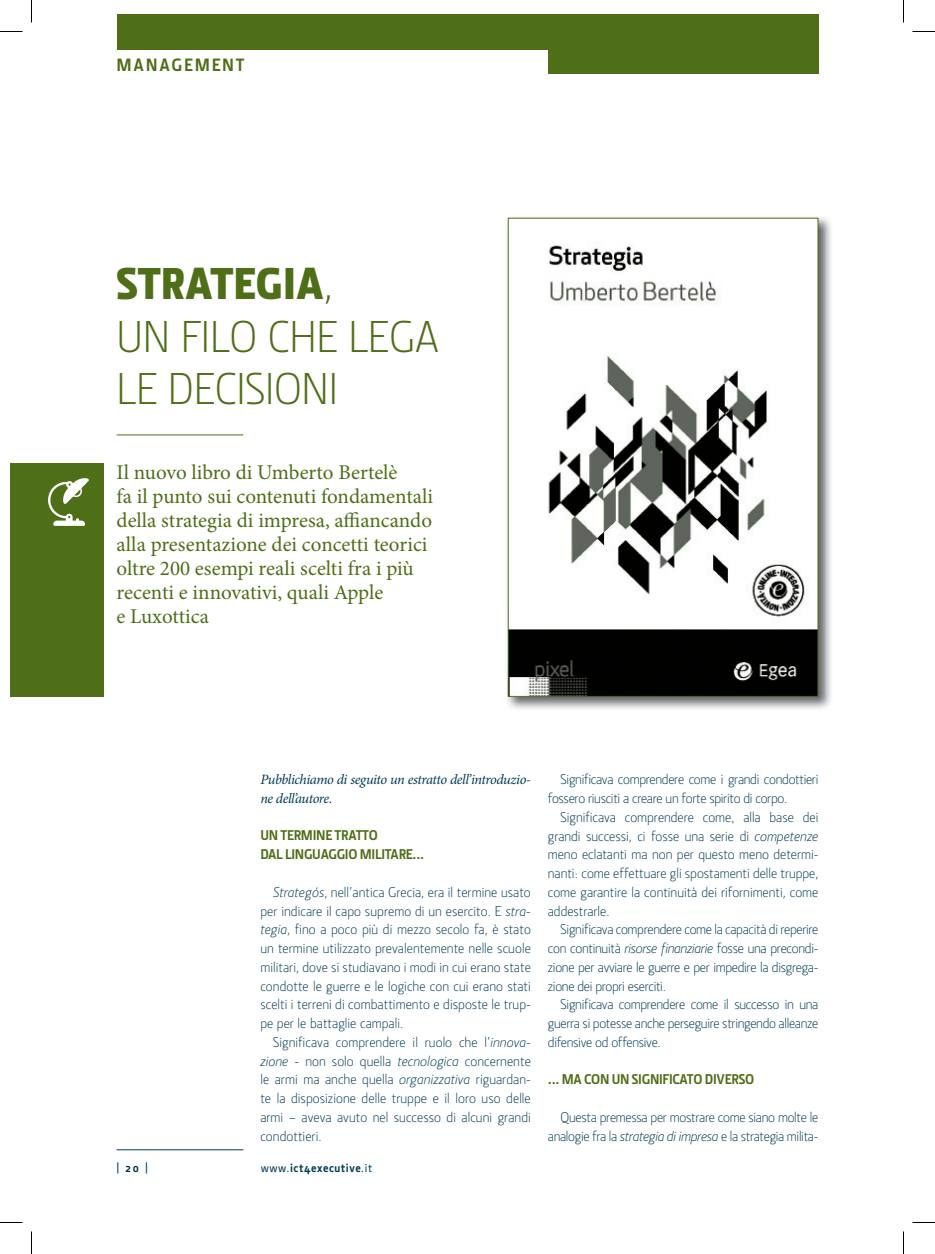
<style>
.page{position:relative;width:935px;height:1254px;background:#fff}
.page>*{position:absolute;margin:0;border:0;box-sizing:border-box;transform-origin:0 0}
.t1{font:300 45px/52.5px "Section";letter-spacing:-.005em;color:#4e6e17}
.t2{font:21px/24px "Minion Pro";color:#4e6e17}
.t3{font:700 18px "Section";letter-spacing:.1em;color:#4e6e17}
.t4{font:300 14.25px/18.8px "Section";letter-spacing:-.02em;color:#003b57;text-align:justify}
.t5{font:700 14.25px/18.8px "Section";letter-spacing:-.02em;color:#4e6e17}
.t6{font:italic 14.25px/18.8px "Minion Pro";letter-spacing:-.03em;color:#003b57}
.t7{font:700 12px "Section";letter-spacing:.045em;color:#003b57}
.s1{font-weight:900}
.s2{font-style:italic}
.s3{font-weight:500}
</style>
<div class="page">
<div style="left:117px;top:14px;width:701px;height:60px;background:#4e6e17"></div>
<div style="left:104px;top:51px;width:444px;height:39px;background:#fff"></div>
<hr style="left:117px;top:1149px;width:126px;height:1px;background:#003b57">
<div style="left:10px;top:463px;width:94px;height:234px;background:#4e6e17"></div>
<hr style="left:117px;top:434px;width:126px;height:1px;background:#4e6e17">
<img style="left:48px;top:478px;width:41px;height:48px">
<img style="left:507px;top:217px;width:324px;height:492px">
<img style="left:510px;top:220px;width:306px;height:475px">
<svg style="left:0;top:31px;width:22px;height:1px"></svg>
<svg style="left:912px;top:31px;width:23px;height:1px"></svg>
<svg style="left:0;top:1222px;width:22px;height:1px"></svg>
<svg style="left:912px;top:1222px;width:23px;height:1px"></svg>
<svg style="left:31px;top:0;width:1px;height:23px"></svg>
<svg style="left:31px;top:1231px;width:1px;height:23px"></svg>
<svg style="left:903px;top:0;width:1px;height:23px"></svg>
<svg style="left:903px;top:1231px;width:1px;height:23px"></svg>
<p class="t3" style="left:117px;top:54px;width:129px">MANAGEMENT</p>
<h1 class="t1" style="left:117px;top:258px;width:324px"><span class="s1">STRATEGIA</span>,<br>un filo che lega le deciSioni</h1>
<p class="t2" style="left:117px;top:460px;width:318px">Il nuovo libro di Umberto Bertelè<br>fa il punto sui contenuti fondamentali della strategia di impresa, affiancando alla presentazione dei concetti teorici oltre 200 esempi reali scelti fra i più recenti e innovativi, quali Apple<br>e Luxottica</p>
<p class="t6" style="left:260px;top:770px;width:272px">Pubblichiamo di seguito un estratto dell’introduzio&shy;ne dell’autore.</p>
<p class="t5" style="left:260px;top:826px;width:165px">UN TERMINE TRATTO<br>DAL LINGUAGGIO MILITARE...</p>
<p class="t4" style="left:260px;top:882px;width:272px;text-indent:13px"><span class="s2">Strategós</span>, nell’antica grecia, era il termine usato per indicare il capo supremo di un esercito. e <span class="s2">stra&shy;tegia</span>, fino a poco più di mezzo secolo fa, è stato un termine utilizzato prevalentemente nelle scuole militari, dove si studiavano i modi in cui erano state condotte le guerre e le logiche con cui erano stati scelti i terreni di combattimento e disposte le trup&shy;pe per le battaglie campali.</p>
<p class="t4" style="left:260px;top:1032px;width:272px;text-indent:13px">Significava comprendere il ruolo che l’<span class="s2">innova&shy;zione</span> - non solo quella <span class="s2">tecnologica</span> concernente le armi ma anche quella <span class="s2">organizzativa</span> riguardan&shy;te la disposizione delle truppe e il loro uso delle armi – aveva avuto nel successo di alcuni grandi condottieri.</p>
<p class="t7" style="left:117px;top:1161px;width:33px">| 20 |</p>
<p class="t7" style="left:261px;top:1161px;width:113px"><span class="s3">www.</span>ICT4EXECUTIVE<span class="s3">.it</span></p>
<p class="t4" style="left:548px;top:770px;width:272px;text-indent:13px">Significava comprendere come i grandi condottieri fossero riusciti a creare un forte spirito di corpo.</p>
<p class="t4" style="left:548px;top:807px;width:272px;text-indent:13px">Significava comprendere come, alla base dei grandi successi, ci fosse una serie di <span class="s2">competenze </span>meno eclatanti ma non per questo meno determi&shy;nanti: come effettuare gli spostamenti delle truppe, come garantire la continuità dei rifornimenti, come addestrarle.</p>
<p class="t4" style="left:548px;top:920px;width:272px;text-indent:13px">Significava comprendere come la capacità di reperire con continuità <span class="s2">risorse finanziarie</span> fosse una precondi&shy;zione per avviare le guerre e per impedire la disgrega&shy;zione dei propri eserciti.</p>
<p class="t4" style="left:548px;top:995px;width:272px;text-indent:13px">Significava comprendere come il successo in una guerra si potesse anche perseguire stringendo alleanze difensive od offensive.</p>
<p class="t5" style="left:548px;top:1070px;width:208px">... MA CON UN SIGNIFICATO DIVERSO</p>
<p class="t4" style="left:548px;top:1107px;width:272px;text-align:right">Questa premessa per mostrare come siano molte le analogie fra la <span class="s2">strategia di impresa</span> e la strategia milita-</p>
</div>
